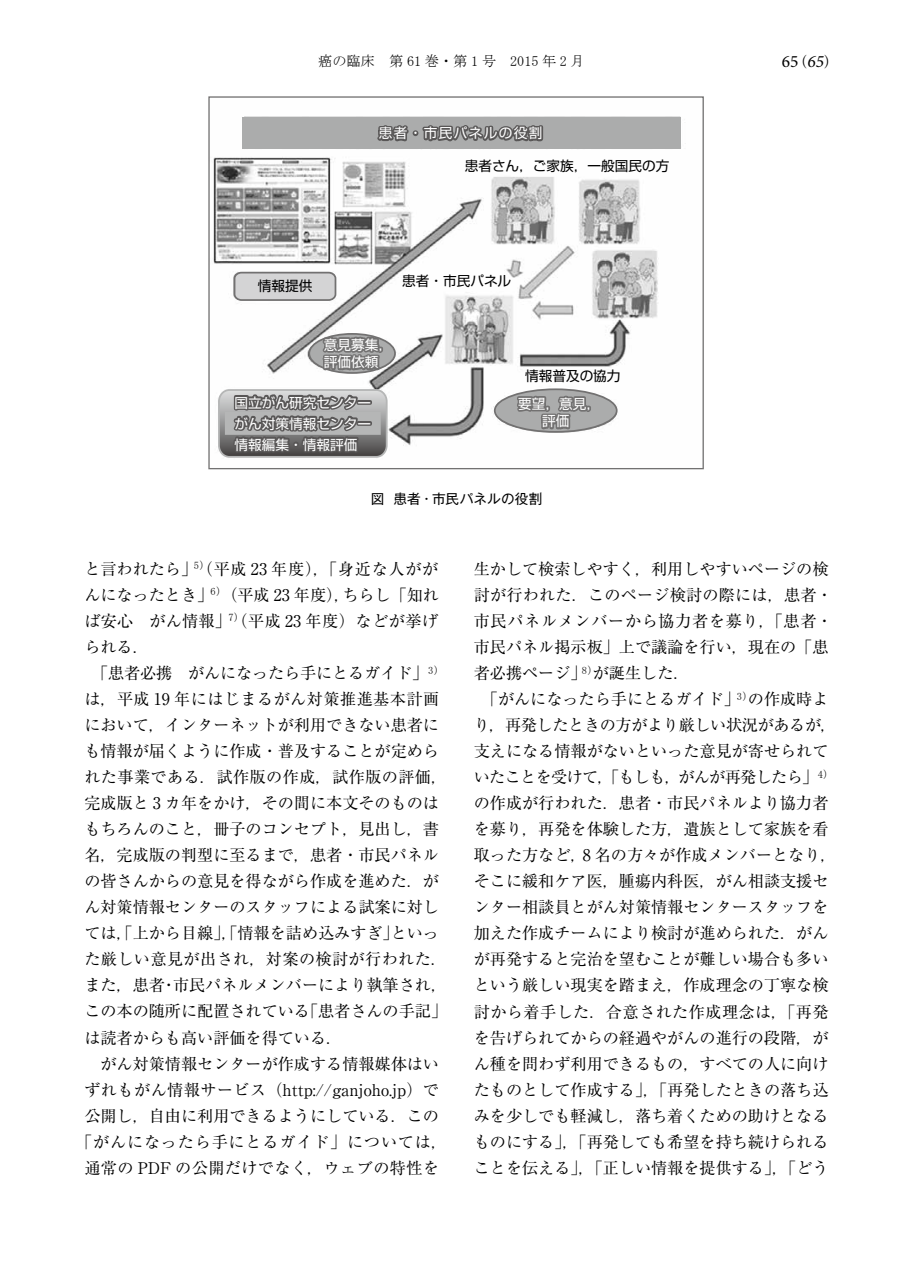
<style>
.page{position:relative;width:903px;height:1275px;background:#fff}
.page>*{position:absolute;margin:0;border:0;box-sizing:border-box;transform-origin:0 0}
.t1{font:17.32px "Minion Pro";color:#000}
.t2{font:16.1px/26.1px "Ryumin Pro";color:#000}
.t3{font:16.1px "Ryumin Pro";letter-spacing:.025em;color:#000}
.t4{font:16.1px "Ryumin Pro";letter-spacing:.03em;color:#000}
.t5{font:16.1px "Ryumin Pro";letter-spacing:.045em;color:#000}
.t6{font:16.1px "Ryumin Pro";letter-spacing:.05em;color:#000}
.t7{font:14.17px "MS Mincho";color:#000}
.t8{font:13.65px/21px "Shin Go Pro";color:#fff;text-align:justify}
.t9{font:13.65px "Shin Go Pro";color:#000}
.t10{font:13.65px "Gothic MB101 Pro";letter-spacing:.015em;color:#000}
.t11{font:13.65px "Shin Go Pro";letter-spacing:.1em;color:#fff}
.s1{font-family:"Ryumin Pro";font-weight:500;font-size:14.17px}
.s2{font-style:italic}
</style>
<div class="page">
<img style="left:213px;top:116px;width:468px;height:330px">
<div style="left:242px;top:117px;width:438px;height:32px;background:#abacac"></div>
<div style="left:495px;top:389px;width:122px;height:43px;background:#abacac;border-radius:50%"></div>
<div style="left:494px;top:388px;width:123px;height:45px;border:2px solid #727171;border-radius:50%"></div>
<svg style="left:309px;top:334px;width:86px;height:39px"></svg>
<div style="left:308px;top:333px;width:88px;height:41px;border:2px solid #727171;border-radius:50%"></div>
<svg style="left:233px;top:271px;width:104px;height:31px;background:#cac9ca"></svg>
<div style="left:218px;top:389px;width:170px;height:69px;border:2px solid #b5b6b6;border-radius:11px"></div>
<svg style="left:219px;top:390px;width:168px;height:80px;background:#939292"></svg>
<svg style="left:377px;top:125px;width:167px;height:17px"></svg>
<svg style="left:319px;top:334px;width:66px;height:40px;background:#888787"></svg>
<svg style="left:512px;top:394px;width:81px;height:37px"></svg>
<p class="t7" style="left:318px;top:54px;width:268px">癌の臨床　第 61 巻・第 1 号　2015 年 2 月</p>
<p class="t1" style="left:782px;top:50px;width:58px">65<span class="s1">（</span><span class="s2">65</span><span class="s1">）</span></p>
<p class="t11" style="left:379px;top:122px;width:165px">患者・市民パネルの役割</p>
<p class="t9" style="left:465px;top:155px;width:206px">患者さん，ご家族，一般国民の方</p>
<p class="t9" style="left:258px;top:275px;width:56px">情報提供</p>
<p class="t8" style="left:324px;top:334px;width:70px;line-height:17.5px">意見募集，評価依頼</p>
<p class="t8" style="left:235px;top:390px;width:138px">国立がん研究センターがん対策情報センター情報編集・情報評価</p>
<p class="t9" style="left:402px;top:270px;width:111px">患者・市民パネル</p>
<p class="t9" style="left:525px;top:365px;width:97px">情報普及の協力</p>
<p class="t8" style="left:518px;top:393px;width:83px;line-height:17.5px;text-align:center">要望，意見，評価</p>
<p class="t10" style="left:371px;top:487px;width:173px">図 患者・市民パネルの役割</p>
<p class="t5" style="left:84px;top:556px;width:355px">と言われたら」<sup>5）</sup>（平成 23 年度），「身近な人がが</p>
<p class="t2" style="left:84px;top:581px;width:356px">んになったとき」<sup>6）</sup>（平成 23 年度），ちらし「知れ</p>
<p class="t3" style="left:84px;top:608px;width:355px">ば安心　がん情報」<sup>7）</sup>（平成 23 年度）などが挙げ</p>
<p class="t2" style="left:84px;top:633px;width:66px">られる．</p>
<p class="t2" style="left:84px;top:659px;width:361px">　「患者必携　がんになったら手にとるガイド」<sup>3）</sup></p>
<p class="t4" style="left:84px;top:686px;width:356px">は，平成 19 年にはじまるがん対策推進基本計画</p>
<p class="t2" style="left:84px;top:711px;width:356px">において，インターネットが利用できない患者に</p>
<p class="t2" style="left:84px;top:737px;width:356px">も情報が届くように作成・普及することが定めら</p>
<p class="t4" style="left:84px;top:764px;width:364px">れた事業である．試作版の作成，試作版の評価，</p>
<p class="t2" style="left:84px;top:789px;width:356px">完成版と 3 カ年をかけ，その間に本文そのものは</p>
<p class="t2" style="left:84px;top:815px;width:356px">もちろんのこと，冊子のコンセプト，見出し，書</p>
<p class="t2" style="left:84px;top:841px;width:356px">名，完成版の判型に至るまで，患者・市民パネル</p>
<p class="t2" style="left:84px;top:867px;width:356px">の皆さんからの意見を得ながら作成を進めた．が</p>
<p class="t2" style="left:84px;top:893px;width:356px">ん対策情報センターのスタッフによる試案に対し</p>
<p class="t2" style="left:84px;top:919px;width:356px">ては，「上から目線」，「情報を詰め込みすぎ」といっ</p>
<p class="t3" style="left:84px;top:947px;width:364px">た厳しい意見が出され，対案の検討が行われた．</p>
<p class="t2" style="left:84px;top:971px;width:364px">また，患者・市民パネルメンバーにより執筆され，</p>
<p class="t2" style="left:84px;top:997px;width:364px">この本の随所に配置されている「患者さんの手記」</p>
<p class="t2" style="left:84px;top:1023px;width:259px">は読者からも高い評価を得ている．</p>
<p class="t2" style="left:84px;top:1049px;width:356px">　がん対策情報センターが作成する情報媒体はい</p>
<p class="t2" style="left:84px;top:1075px;width:356px">ずれもがん情報サービス（http://ganjoho.jp）で</p>
<p class="t2" style="left:84px;top:1101px;width:356px">公開し，自由に利用できるようにしている．この</p>
<p class="t6" style="left:76px;top:1129px;width:372px">「がんになったら手にとるガイド」については，</p>
<p class="t3" style="left:84px;top:1155px;width:356px">通常の PDF の公開だけでなく，ウェブの特性を</p>
<p class="t2" style="left:474px;top:554px;width:364px">生かして検索しやすく，利用しやすいページの検討が行われた．このページ検討の際には，患者・市民パネルメンバーから協力者を募り，「患者・市民パネル掲示板」上で議論を行い，現在の「患者必携ページ」<sup>8）</sup>が誕生した．<br>　「がんになったら手にとるガイド」<sup>3）</sup>の作成時より，再発したときの方がより厳しい状況があるが，支えになる情報がないといった意見が寄せられていたことを受けて，「もしも，がんが再発したら」<sup>4）</sup>の作成が行われた．患者・市民パネルより協力者を募り，再発を体験した方，遺族として家族を看取った方など，8 名の方々が作成メンバーとなり，そこに緩和ケア医，腫瘍内科医，がん相談支援センター相談員とがん対策情報センタースタッフを加えた作成チームにより検討が進められた．がんが再発すると完治を望むことが難しい場合も多いという厳しい現実を踏まえ，作成理念の丁寧な検討から着手した．合意された作成理念は，「再発を告げられてからの経過やがんの進行の段階，がん種を問わず利用できるもの，すべての人に向けたものとして作成する」，「再発したときの落ち込みを少しでも軽減し，落ち着くための助けとなるものにする」，「再発しても希望を持ち続けられることを伝える」，「正しい情報を提供する」，「どう</p>
</div>
